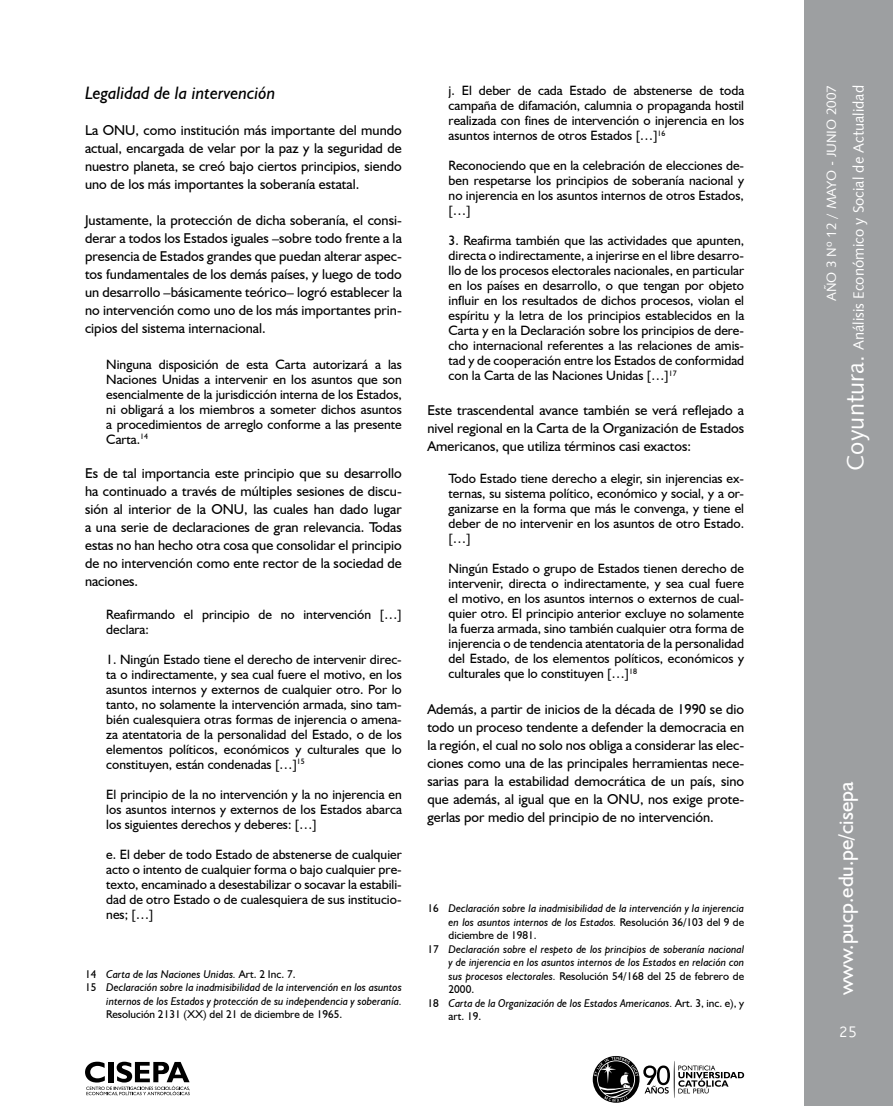
<style>
.page{position:relative;width:893px;height:1106px;background:#fff}
.page>*{position:absolute;margin:0;border:0;box-sizing:border-box;transform-origin:0 0}
.t1{font:22.5px "Vrinda";color:#fff}
.t2{font:21px "Humanist 521 BT";color:#fff}
.t3{font:italic 18px "Humanist 521 BT";color:#000}
.t4{font:15px "Humanist 531 BT Roman A";color:#fff}
.t5{font:14.25px/18px "Humanist 521 BT";color:#000;text-align:justify}
.t6{font:13.5px/15px "Humanist 521 BT";color:#000;text-align:justify}
.t7{font:13.5px "Humanist 531 BT Roman A";color:#fff}
.t8{font:italic 11.25px "Humanist 521 BT";color:#000}
.t9{font:11.25px "Humanist 521 BT";color:#000}
.s1{font-style:normal}
.s2{font-style:italic}
.s3{font-size:24px}
</style>
<div class="page">
<div style="left:804px;top:0;width:89px;height:1106px;background:#9d9fa1"></div>
<svg style="left:85px;top:1061px;width:105px;height:34px"></svg>
<svg style="left:678px;top:1065px;width:66px;height:28px"></svg>
<hr style="left:674px;top:1060px;width:1px;height:38px;background:#000;border-radius:50%">
<svg style="left:593px;top:1056px;width:77px;height:46px"></svg>
<h3 class="t3" style="left:85px;top:82px;width:192px">Legalidad de la intervención</h3>
<p class="t5" style="left:85px;top:121px;width:318px">La ONU, como institución más importante del mundo actual, encargada de velar por la paz y la seguridad de nuestro planeta, se creó bajo ciertos principios, siendo uno de los más importantes la soberanía estatal.</p>
<p class="t5" style="left:85px;top:211px;width:318px">Justamente, la protección de dicha soberanía, el consi&shy;derar a todos los Estados iguales –sobre todo frente a la presencia de Estados grandes que puedan alterar aspec&shy;tos fundamentales de los demás países, y luego de todo un desarrollo –básicamente teórico– logró establecer la no intervención como uno de los más importantes prin&shy;cipios del sistema internacional.</p>
<p class="t6" style="left:106px;top:356px;width:297px">Ninguna disposición de esta Carta autorizará a las Naciones Unidas a intervenir en los asuntos que son esencialmente de la jurisdicción interna de los Estados, ni obligará a los miembros a someter dichos asuntos a procedimientos de arreglo conforme a las presente Carta.<sup>14</sup></p>
<p class="t5" style="left:85px;top:464px;width:318px">Es de tal importancia este principio que su desarrollo ha continuado a través de múltiples sesiones de discu&shy;sión al interior de la ONU, las cuales han dado lugar a una serie de declaraciones de gran relevancia. Todas estas no han hecho otra cosa que consolidar el principio de no intervención como ente rector de la sociedad de naciones.</p>
<p class="t6" style="left:106px;top:606px;width:297px">Reafirmando el principio de no intervención […] declara:</p>
<p class="t6" style="left:106px;top:651px;width:297px">1. Ningún Estado tiene el derecho de intervenir direc&shy;ta o indirectamente, y sea cual fuere el motivo, en los asuntos internos y externos de cualquier otro. Por lo tanto, no solamente la intervención armada, sino tam&shy;bién cualesquiera otras formas de injerencia o amena&shy;za atentatoria de la personalidad del Estado, o de los elementos políticos, económicos y culturales que lo constituyen, están condenadas […]<sup>15</sup></p>
<p class="t6" style="left:106px;top:786px;width:297px">El principio de la no intervención y la no injerencia en los asuntos internos y externos de los Estados abarca los siguientes derechos y deberes: […]</p>
<p class="t6" style="left:106px;top:846px;width:297px">e. El deber de todo Estado de abstenerse de cualquier acto o intento de cualquier forma o bajo cualquier pre&shy;texto, encaminado a desestabilizar o socavar la estabili&shy;dad de otro Estado o de cualesquiera de sus institucio&shy;nes; […]</p>
<p class="t8" style="left:85px;top:967px;width:212px"><span class="s1">14</span> Carta de las Naciones Unidas. <span class="s1">Art. 2 Inc. 7.</span></p>
<p class="t8" style="left:85px;top:980px;width:318px"><span class="s1">15</span> Declaración sobre la inadmisibilidad de la intervención en los asuntos</p>
<p class="t8" style="left:106px;top:994px;width:297px">internos de los Estados y protección de su independencia y soberanía.</p>
<p class="t9" style="left:106px;top:1007px;width:238px">Resolución 2131 (XX) del 21 de diciembre de 1965.</p>
<p class="t6" style="left:449px;top:83px;width:297px">j. El deber de cada Estado de abstenerse de toda campaña de difamación, calumnia o propaganda hostil realizada con fines de intervención o injerencia en los asuntos internos de otros Estados […]<sup>16</sup></p>
<p class="t6" style="left:449px;top:158px;width:297px">Reconociendo que en la celebración de elecciones de&shy;ben respetarse los principios de soberanía nacional y no injerencia en los asuntos internos de otros Estados, […]</p>
<p class="t6" style="left:449px;top:233px;width:297px">3. Reafirma también que las actividades que apunten, directa o indirectamente, a injerirse en el libre desarro&shy;llo de los procesos electorales nacionales, en particular en los países en desarrollo, o que tengan por objeto influir en los resultados de dichos procesos, violan el espíritu y la letra de los principios establecidos en la Carta y en la Declaración sobre los principios de dere&shy;cho internacional referentes a las relaciones de amis&shy;tad y de cooperación entre los Estados de conformidad con la Carta de las Naciones Unidas […]<sup>17</sup></p>
<p class="t5" style="left:427px;top:400px;width:318px">Este trascendental avance también se verá reflejado a nivel regional en la Carta de la Organización de Estados Americanos, que utiliza términos casi exactos:</p>
<p class="t6" style="left:449px;top:471px;width:297px">Todo Estado tiene derecho a elegir, sin injerencias ex&shy;ternas, su sistema político, económico y social, y a or&shy;ganizarse en la forma que más le convenga, y tiene el deber de no intervenir en los asuntos de otro Estado. […]</p>
<p class="t6" style="left:449px;top:561px;width:297px">Ningún Estado o grupo de Estados tienen derecho de intervenir, directa o indirectamente, y sea cual fuere el motivo, en los asuntos internos o externos de cual&shy;quier otro. El principio anterior excluye no solamente la fuerza armada, sino también cualquier otra forma de injerencia o de tendencia atentatoria de la personalidad del Estado, de los elementos políticos, económicos y culturales que lo constituyen […]<sup>18</sup></p>
<p class="t5" style="left:427px;top:700px;width:318px">Además, a partir de inicios de la década de 1990 se dio todo un proceso tendente a defender la democracia en la región, el cual no solo nos obliga a considerar las elec&shy;ciones como una de las principales herramientas nece&shy;sarias para la estabilidad democrática de un país, sino que además, al igual que en la ONU, nos exige prote&shy;gerlas por medio del principio de no intervención.</p>
<p class="t8" style="left:427px;top:901px;width:318px"><span class="s1">16</span> Declaración sobre la inadmisibilidad de la intervención y la injerencia</p>
<p class="t8" style="left:449px;top:914px;width:297px">en los asuntos internos de los Estados. <span class="s1">Resolución 36/103 del 9 de</span></p>
<p class="t9" style="left:449px;top:928px;width:89px">diciembre de 1981.</p>
<p class="t8" style="left:427px;top:941px;width:318px"><span class="s1">17</span> Declaración sobre el respeto de los principios de soberanía nacional</p>
<p class="t8" style="left:449px;top:955px;width:297px">y de injerencia en los asuntos internos de los Estados en relación con</p>
<p class="t9" style="left:449px;top:968px;width:297px"><span class="s2">sus procesos electorales.</span> Resolución 54/168 del 25 de febrero de</p>
<p class="t9" style="left:449px;top:982px;width:27px">2000.</p>
<p class="t8" style="left:427px;top:995px;width:319px"><span class="s1">18</span> Carta de la Organización de los Estados Americanos. <span class="s1">Art. 3, inc. e), y</span></p>
<p class="t9" style="left:449px;top:1009px;width:34px">art. 19.</p>
<p class="t7" style="left:823px;top:301px;width:218px;rotate:-90deg">AÑO 3 Nº 12 / MAYO - JUNIO 2007</p>
<p class="t4" style="left:849px;top:470px;width:387px;rotate:-90deg"><span class="s3">Coyuntura.</span> Análisis Económico y Social de Actualidad</p>
<h2 class="t2" style="left:833px;top:995px;width:215px;rotate:-90deg">www.pucp.edu.pe/cisepa</h2>
<h1 class="t1" style="left:839px;top:1020px;width:9px">25</h1>
</div>
